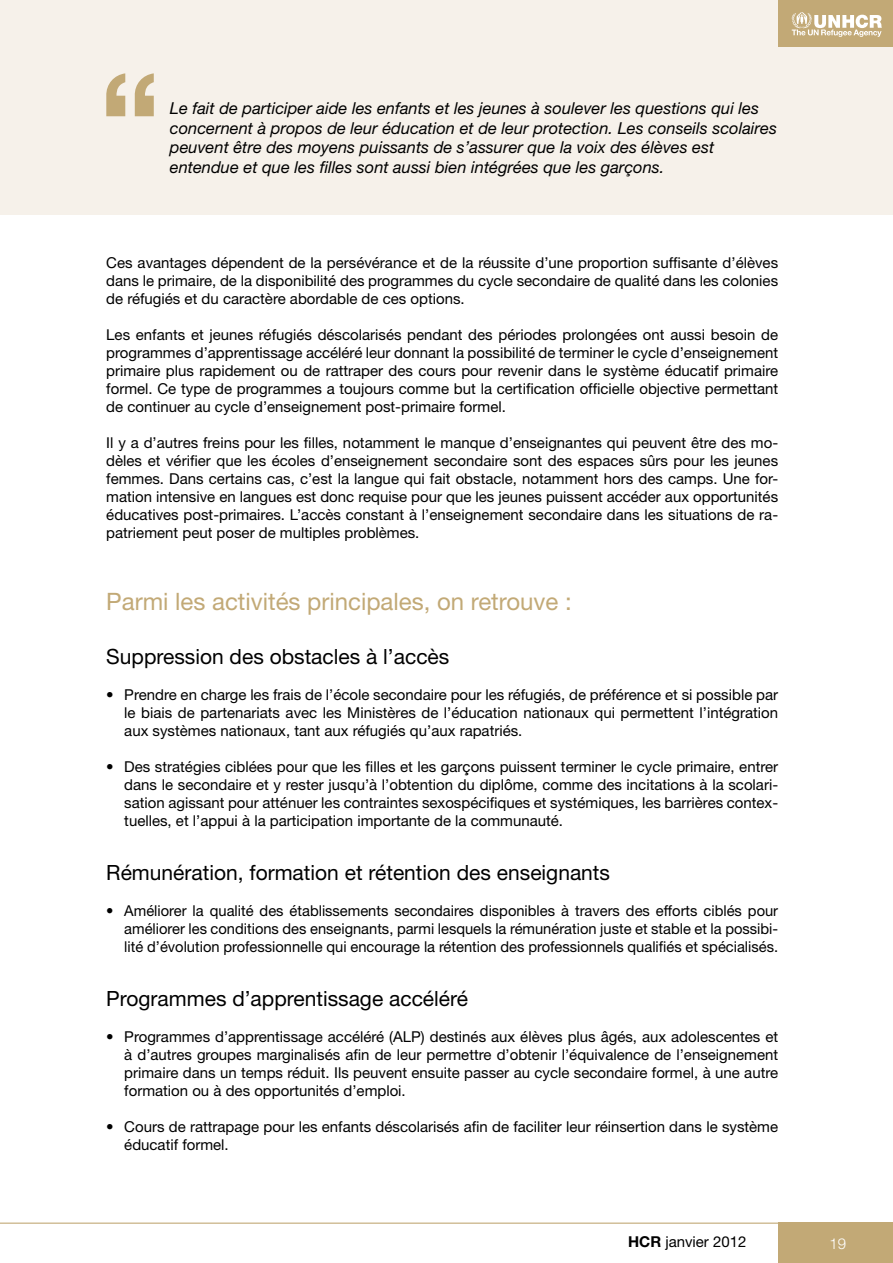
<style>
.page{position:relative;width:893px;height:1263px;background:#fff}
.page>*{position:absolute;margin:0;border:0;box-sizing:border-box;transform-origin:0 0}
.t1{font:24px "Helvetica Neue CE";color:#c2a976}
.t2{font:21px "Helvetica Neue CE";color:#000}
.t3{font:italic 16.5px/19.8px "Helvetica Neue CE";color:#000}
.t4{font:15px/18px "Helvetica Neue CE";color:#000;text-align:justify}
.t5{font:300 15px "Helvetica Neue CE";color:#fff}
.s1{font-weight:700}
</style>
<div class="page">
<div style="left:0;top:0;width:893px;height:214px;background:#f6f1ea"></div>
<svg style="left:106px;top:73px;width:48px;height:43px"></svg>
<div style="left:778px;top:0;width:115px;height:47px;background:#c2a976"></div>
<svg style="left:791px;top:12px;width:91px;height:25px"></svg>
<div style="left:778px;top:1222px;width:115px;height:41px;background:#c2a976"></div>
<hr style="left:0;top:1222px;width:778px;height:2px;background:#c2a976">
<p class="t3" style="left:170px;top:98px;width:609px">Le fait de participer aide les enfants et les jeunes à soulever les questions qui les concernent à propos de leur éducation et de leur protection. Les conseils scolaires peuvent être des moyens puissants de s’assurer que la voix des élèves est entendue et que les filles sont aussi bien intégrées que les garçons.</p>
<p class="t4" style="left:106px;top:254px;width:673px">Ces avantages dépendent de la persévérance et de la réussite d’une proportion suffisante d’élèves dans le primaire, de la disponibilité des programmes du cycle secondaire de qualité dans les colonies de réfugiés et du caractère abordable de ces options.</p>
<p class="t4" style="left:106px;top:326px;width:673px">Les enfants et jeunes réfugiés déscolarisés pendant des périodes prolongées ont aussi besoin de programmes d’apprentissage accéléré leur donnant la possibilité de terminer le cycle d’enseignement primaire plus rapidement ou de rattraper des cours pour revenir dans le système éducatif primaire formel. Ce type de programmes a toujours comme but la certification officielle objective permettant de continuer au cycle d’enseignement post-primaire formel.</p>
<p class="t4" style="left:106px;top:434px;width:673px">Il y a d’autres freins pour les filles, notamment le manque d’enseignantes qui peuvent être des mo&shy;dèles et vérifier que les écoles d’enseignement secondaire sont des espaces sûrs pour les jeunes femmes. Dans certains cas, c’est la langue qui fait obstacle, notamment hors des camps. Une for&shy;mation intensive en langues est donc requise pour que les jeunes puissent accéder aux opportunités éducatives post-primaires. L’accès constant à l’enseignement secondaire dans les situations de ra&shy;patriement peut poser de multiples problèmes.</p>
<h1 class="t1" style="left:106px;top:587px;width:467px">Parmi les activités principales, on retrouve :</h1>
<h2 class="t2" style="left:106px;top:644px;width:345px">Suppression des obstacles à l’accès</h2>
<p class="t4" style="left:124px;top:686px;width:655px;text-indent:-18px">• Prendre en charge les frais de l’école secondaire pour les réfugiés, de préférence et si possible par le biais de partenariats avec les Ministères de l’éducation nationaux qui permettent l’intégration aux systèmes nationaux, tant aux réfugiés qu’aux rapatriés.</p>
<p class="t4" style="left:124px;top:758px;width:655px;text-indent:-18px">• Des stratégies ciblées pour que les filles et les garçons puissent terminer le cycle primaire, entrer dans le secondaire et y rester jusqu’à l’obtention du diplôme, comme des incitations à la scolari&shy;sation agissant pour atténuer les contraintes sexospécifiques et systémiques, les barrières contex&shy;tuelles, et l’appui à la participation importante de la communauté.</p>
<h2 class="t2" style="left:106px;top:860px;width:505px">Rémunération, formation et rétention des enseignants</h2>
<p class="t4" style="left:124px;top:902px;width:655px;text-indent:-18px">• Améliorer la qualité des établissements secondaires disponibles à travers des efforts ciblés pour améliorer les conditions des enseignants, parmi lesquels la rémunération juste et stable et la possibi&shy;lité d’évolution professionnelle qui encourage la rétention des professionnels qualifiés et spécialisés.</p>
<h2 class="t2" style="left:106px;top:986px;width:363px">Programmes d’apprentissage accéléré</h2>
<p class="t4" style="left:124px;top:1028px;width:655px;text-indent:-18px">• Programmes d’apprentissage accéléré (ALP) destinés aux élèves plus âgés, aux adolescentes et à d’autres groupes marginalisés afin de leur permettre d’obtenir l’équivalence de l’enseignement primaire dans un temps réduit. Ils peuvent ensuite passer au cycle secondaire formel, à une autre formation ou à des opportunités d’emploi.</p>
<p class="t4" style="left:124px;top:1118px;width:655px;text-indent:-18px">• Cours de rattrapage pour les enfants déscolarisés afin de faciliter leur réinsertion dans le système éducatif formel.</p>
<p class="t4" style="left:628px;top:1233px;width:120px"><span class="s1">HCR</span> janvier 2012</p>
<p class="t5" style="left:829px;top:1234px;width:18px">19</p>
</div>
